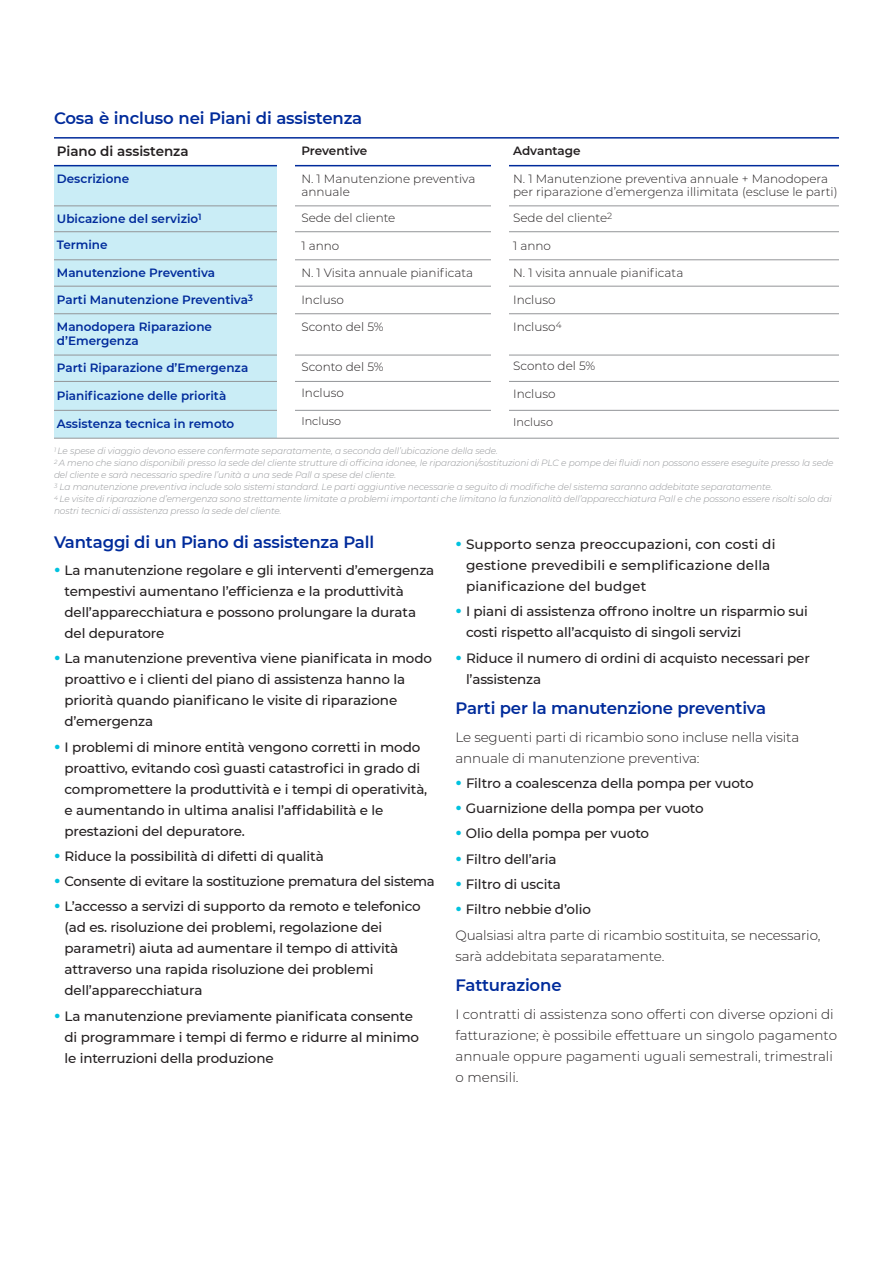
<style>
.page{position:relative;width:893px;height:1263px;background:#fff}
.page>*{position:absolute;margin:0;border:0;box-sizing:border-box;transform-origin:0 0}
.Paragraph_Heading{font:600 16.5px "Montserrat";letter-spacing:-.01em;color:#002b9b}
._02_TEXT{font:600 16.5px "Montserrat";letter-spacing:-.01em;color:#002b9b}
.Body_Copy{font:500 13.5px/21px "Montserrat";letter-spacing:-.01em;color:#231f20}
.Body_Copy-2{font:300 13.5px/21px "Montserrat";letter-spacing:-.01em;color:#231f20}
.Body_Copy-3{font:500 13.5px/21px "Montserrat";letter-spacing:.01em;color:#231f20}
.t1{font:600 13.5px "Montserrat";color:#231f20}
.t2{font:300 12px/13.5px "Montserrat";color:#231f20}
.t3{font:600 12px/13.5px "Montserrat";color:#002b9b}
.t4{font:600 12px "Montserrat";color:#231f20}
.t5{font:300 11.25px "Montserrat";color:#231f20}
.Document_Title{font:italic 300 9px/12px "Montserrat";letter-spacing:-.01em;color:#939598}
.s1{font-weight:700;font-size:18px;color:#00c2df}
</style>
<div class="page">
<div style="left:54px;top:166px;width:226px;height:272px;background:#caedf6"></div>
<hr style="left:54px;top:137px;width:785px;height:2px;background:#002b9b">
<hr style="left:54px;top:165px;width:785px;height:1px;background:#002b9b">
<hr style="left:54px;top:206px;width:785px;height:1px;background:#939598">
<hr style="left:54px;top:231px;width:785px;height:1px;background:#939598">
<hr style="left:54px;top:260px;width:785px;height:1px;background:#939598">
<hr style="left:54px;top:286px;width:785px;height:1px;background:#939598">
<hr style="left:54px;top:313px;width:785px;height:1px;background:#939598">
<hr style="left:54px;top:355px;width:785px;height:1px;background:#939598">
<hr style="left:54px;top:381px;width:785px;height:1px;background:#939598">
<hr style="left:54px;top:410px;width:785px;height:1px;background:#939598">
<div style="left:278px;top:149px;width:17px;height:289px;background:#fff"></div>
<hr style="left:54px;top:438px;width:785px;height:1px;background:#939598">
<div style="left:492px;top:149px;width:17px;height:281px;background:#fff"></div>
<p class="_02_TEXT" style="left:54px;top:106px;width:310px">Cosa è incluso nei Piani di assistenza</p>
<p class="t1" style="left:57px;top:142px;width:133px">Piano di assistenza</p>
<p class="t3" style="left:57px;top:172px;width:74px">Descrizione</p>
<p class="t3" style="left:57px;top:212px;width:146px">Ubicazione del servizio<sup>1</sup></p>
<p class="t3" style="left:57px;top:238px;width:52px">Termine</p>
<p class="t3" style="left:57px;top:265px;width:160px">Manutenzione Preventiva</p>
<p class="t3" style="left:57px;top:292px;width:198px">Parti Manutenzione Preventiva<sup>3</sup></p>
<p class="t3" style="left:57px;top:320px;width:157px">Manodopera Riparazione d’Emergenza</p>
<p class="t3" style="left:57px;top:361px;width:193px">Parti Riparazione d’Emergenza</p>
<p class="t3" style="left:57px;top:388px;width:171px">Pianificazione delle priorità</p>
<p class="t3" style="left:57px;top:416px;width:179px">Assistenza tecnica in remoto</p>
<p class="t4" style="left:301px;top:143px;width:68px">Preventive</p>
<p class="t2" style="left:301px;top:171px;width:176px">N. 1 Manutenzione preventiva annuale</p>
<p class="t2" style="left:301px;top:211px;width:96px">Sede del cliente</p>
<p class="t2" style="left:301px;top:238px;width:39px">1 anno</p>
<p class="t2" style="left:301px;top:266px;width:173px">N. 1 Visita annuale pianificata</p>
<p class="t2" style="left:301px;top:293px;width:44px">Incluso</p>
<p class="t2" style="left:301px;top:319px;width:84px">Sconto del 5%</p>
<p class="t2" style="left:301px;top:359px;width:84px">Sconto del 5%</p>
<p class="t2" style="left:301px;top:386px;width:44px">Incluso</p>
<p class="t5" style="left:301px;top:414px;width:41px">Incluso</p>
<p class="t4" style="left:513px;top:143px;width:69px">Advantage</p>
<p class="t2" style="left:513px;top:171px;width:326px">N. 1 Manutenzione preventiva annuale + Manodopera per riparazione d’emergenza illimitata (escluse le parti)</p>
<p class="t2" style="left:513px;top:211px;width:101px">Sede del cliente<sup>2</sup></p>
<p class="t2" style="left:513px;top:238px;width:39px">1 anno</p>
<p class="t2" style="left:513px;top:266px;width:172px">N. 1 visita annuale pianificata</p>
<p class="t2" style="left:513px;top:293px;width:44px">Incluso</p>
<p class="t2" style="left:513px;top:319px;width:50px">Incluso<sup>4</sup></p>
<p class="t2" style="left:513px;top:359px;width:84px">Sconto del 5%</p>
<p class="t2" style="left:513px;top:386px;width:44px">Incluso</p>
<p class="t5" style="left:513px;top:414px;width:41px">Incluso</p>
<p class="Document_Title" style="left:54px;top:445px;width:445px"><sup>1</sup> Le spese di viaggio devono essere confermate separatamente, a seconda dell’ubicazione della sede.</p>
<p class="Document_Title" style="left:54px;top:457px;width:781px"><sup>2</sup> A meno che siano disponibili presso la sede del cliente strutture di officina idonee, le riparazioni/sostituzioni di PLC e pompe dei fluidi non possono essere eseguite presso la sede del cliente e sarà necessario spedire l’unità a una sede Pall a spese del cliente.</p>
<p class="Document_Title" style="left:54px;top:481px;width:720px"><sup>3</sup> La manutenzione preventiva include solo sistemi standard. Le parti aggiuntive necessarie a seguito di modifiche del sistema saranno addebitate separatamente.</p>
<p class="Document_Title" style="left:54px;top:493px;width:779px"><sup>4</sup> Le visite di riparazione d’emergenza sono strettamente limitate a problemi importanti che limitano la funzionalità dell’apparecchiatura Pall e che possono essere risolti solo dai nostri tecnici di assistenza presso la sede del cliente.</p>
<p class="Body_Copy-3" style="left:466px;top:533px;width:311px;text-indent:-10px"><span class="s1">•</span> Supporto senza preoccupazioni, con costi di gestione prevedibili e semplificazione della pianificazione del budget</p>
<p class="Body_Copy" style="left:466px;top:600px;width:344px;text-indent:-10px"><span class="s1">•</span> I piani di assistenza offrono inoltre un risparmio sui costi rispetto all’acquisto di singoli servizi</p>
<p class="Body_Copy" style="left:466px;top:647px;width:345px;text-indent:-10px"><span class="s1">•</span> Riduce il numero di ordini di acquisto necessari per l’assistenza</p>
<p class="Paragraph_Heading" style="left:455px;top:697px;width:312px">Parti per la manutenzione preventiva</p>
<p class="Body_Copy-2" style="left:455px;top:726px;width:345px">Le seguenti parti di ricambio sono incluse nella visita annuale di manutenzione preventiva:</p>
<p class="Body_Copy" style="left:455px;top:772px;width:300px"><span class="s1">•</span> Filtro a coalescenza della pompa per vuoto</p>
<p class="Body_Copy" style="left:455px;top:797px;width:250px"><span class="s1">•</span> Guarnizione della pompa per vuoto</p>
<p class="Body_Copy" style="left:455px;top:823px;width:195px"><span class="s1">•</span> Olio della pompa per vuoto</p>
<p class="Body_Copy" style="left:455px;top:848px;width:103px"><span class="s1">•</span> Filtro dell’aria</p>
<p class="Body_Copy" style="left:455px;top:873px;width:107px"><span class="s1">•</span> Filtro di uscita</p>
<p class="Body_Copy" style="left:455px;top:898px;width:137px"><span class="s1">•</span> Filtro nebbie d’olio</p>
<p class="Body_Copy-2" style="left:455px;top:924px;width:366px">Qualsiasi altra parte di ricambio sostituita, se necessario, sarà addebitata separatamente.</p>
<p class="Paragraph_Heading" style="left:455px;top:974px;width:108px">Fatturazione</p>
<p class="Body_Copy-2" style="left:455px;top:1003px;width:383px">I contratti di assistenza sono offerti con diverse opzioni di fatturazione; è possibile effettuare un singolo pagamento annuale oppure pagamenti uguali semestrali, trimestrali o mensili.</p>
<p class="Paragraph_Heading" style="left:54px;top:530px;width:322px">Vantaggi di un Piano di assistenza Pall</p>
<p class="Body_Copy" style="left:64px;top:559px;width:371px;text-indent:-10px"><span class="s1">•</span> La manutenzione regolare e gli interventi d’emergenza tempestivi aumentano l’efficienza e la produttività dell’apparecchiatura e possono prolungare la durata del depuratore</p>
<p class="Body_Copy" style="left:64px;top:647px;width:369px;text-indent:-10px"><span class="s1">•</span> La manutenzione preventiva viene pianificata in modo proattivo e i clienti del piano di assistenza hanno la priorità quando pianificano le visite di riparazione d’emergenza</p>
<p class="Body_Copy" style="left:64px;top:736px;width:364px;text-indent:-10px"><span class="s1">•</span> I problemi di minore entità vengono corretti in modo proattivo, evitando così guasti catastrofici in grado di compromettere la produttività e i tempi di operatività, e aumentando in ultima analisi l’affidabilità e le prestazioni del depuratore.</p>
<p class="Body_Copy" style="left:54px;top:845px;width:271px"><span class="s1">•</span> Riduce la possibilità di difetti di qualità</p>
<p class="Body_Copy" style="left:54px;top:870px;width:382px"><span class="s1">•</span> Consente di evitare la sostituzione prematura del sistema</p>
<p class="Body_Copy" style="left:64px;top:895px;width:358px;text-indent:-10px"><span class="s1">•</span> L’accesso a servizi di supporto da remoto e telefonico (ad es. risoluzione dei problemi, regolazione dei parametri) aiuta ad aumentare il tempo di attività attraverso una rapida risoluzione dei problemi dell’apparecchiatura</p>
<p class="Body_Copy" style="left:64px;top:1005px;width:356px;text-indent:-10px"><span class="s1">•</span> La manutenzione previamente pianificata consente di programmare i tempi di fermo e ridurre al minimo le interruzioni della produzione</p>
</div>
